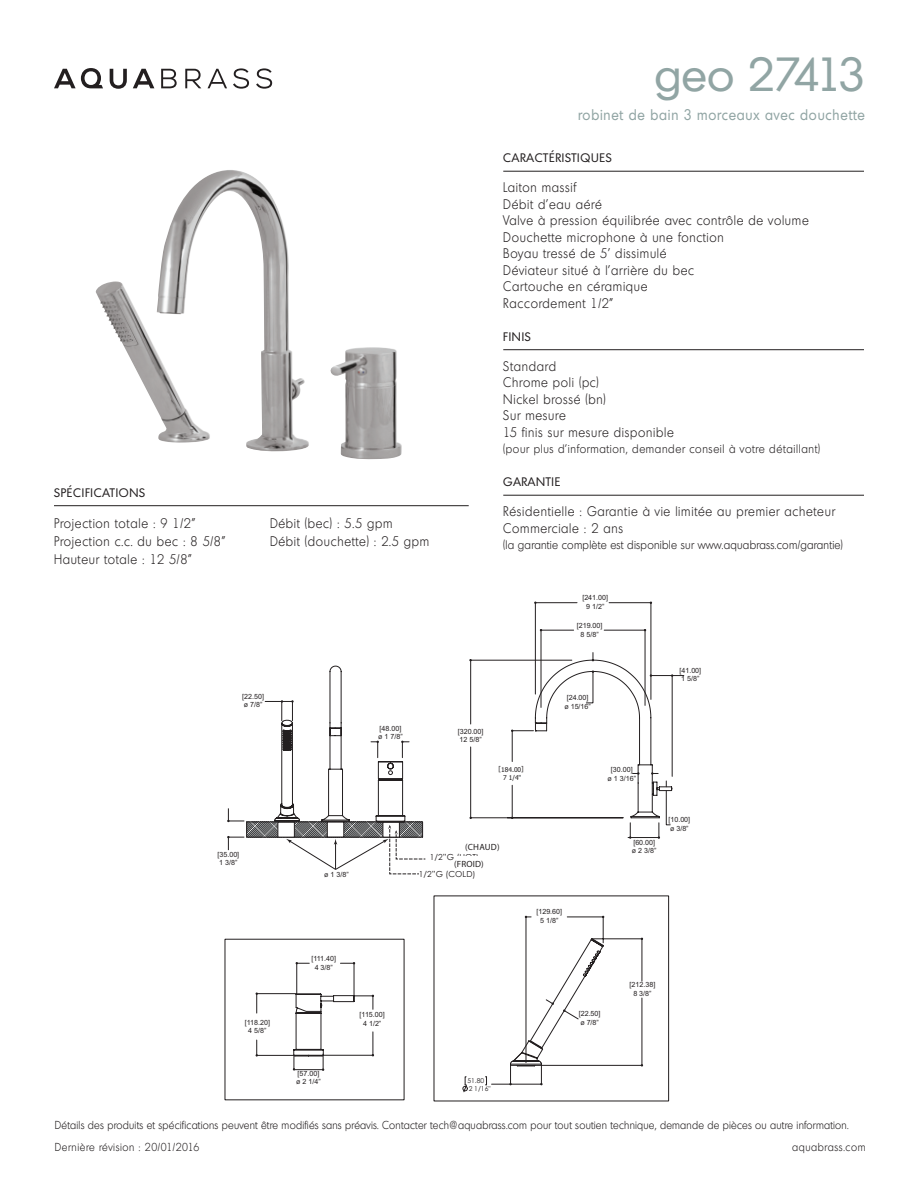
<style>
.page{position:relative;width:918px;height:1188px;background:#fff}
.page>*{position:absolute;margin:0;border:0;box-sizing:border-box;transform-origin:0 0}
.t1{font:46.5px "Montreal Serial";letter-spacing:-.045em;color:#91a5a4}
.t2{font:15px "Montreal Serial";letter-spacing:.06em;color:#91a5a4;scale:.9 1}
.designer{font:300 13.5px "Montreal Serial";letter-spacing:.06em;color:#231f20;scale:.9 1}
.designer-2{font:300 12px "Montreal Serial";letter-spacing:.025em;color:#231f20;scale:.9 1}
.designer-3{font:300 12px "Montreal Serial";letter-spacing:.06em;color:#231f20;scale:.9 1}
.designer-4{font:12px "Montreal Serial";letter-spacing:.06em;color:#231f20}
.designer-5{font:300 11.25px "Montreal Serial";letter-spacing:.025em;color:#231f20;scale:.9 1}
.designer-6{font:300 11.25px "Montreal Serial";letter-spacing:.06em;color:#231f20;scale:.9 1}
.t3{font:9px "Myriad Pro";letter-spacing:.025em;color:#231f20}
.t4{font:8.4px/16.8px "Century Gothic";color:#231f20}
.t5{font:7.2px/8.6px "Arial";color:#231f20;text-align:center}
.t6{font:6.75px "Century Gothic";color:#231f20}
.t7{font:6.6px/7.9px "Tahoma";color:#231f20;text-align:center}
.s1{color:#323436}
</style>
<div class="page">
<img style="left:95px;top:170px;width:279px;height:282px">
<hr style="left:503px;top:171px;width:361px;height:1px;background:#231f20">
<hr style="left:503px;top:349px;width:361px;height:1px;background:#231f20">
<hr style="left:503px;top:495px;width:361px;height:1px;background:#231f20">
<hr style="left:54px;top:505px;width:415px;height:1px;background:#231f20">
<svg style="left:425px;top:720px;width:179px;height:347px"></svg>
<hr style="left:642px;top:939px;width:1px;height:42px;background:#231f20">
<hr style="left:642px;top:998px;width:1px;height:67px;background:#231f20">
<hr style="left:591px;top:939px;width:51px;height:1px;background:#231f20">
<hr style="left:541px;top:1065px;width:101px;height:1px;background:#231f20">
<svg style="left:462px;top:1076px;width:6px;height:17px"></svg>
<svg style="left:224px;top:820px;width:181px;height:281px"></svg>
<hr style="left:354px;top:963px;width:1px;height:33px;background:#231f20">
<hr style="left:296px;top:963px;width:1px;height:31px;background:#231f20">
<hr style="left:257px;top:1055px;width:36px;height:1px;background:#231f20">
<hr style="left:257px;top:993px;width:40px;height:1px;background:#231f20">
<svg style="left:227px;top:808px;width:17px;height:14px"></svg>
<svg style="left:256px;top:993px;width:2px;height:20px"></svg>
<svg style="left:256px;top:1040px;width:2px;height:16px"></svg>
<svg style="left:296px;top:962px;width:13px;height:2px"></svg>
<svg style="left:340px;top:962px;width:15px;height:2px"></svg>
<svg style="left:293px;top:986px;width:81px;height:85px"></svg>
<svg style="left:485px;top:916px;width:119px;height:170px"></svg>
<svg style="left:227px;top:836px;width:17px;height:14px"></svg>
<svg style="left:265px;top:665px;width:160px;height:210px"></svg>
<hr style="left:471px;top:660px;width:101px;height:1px;background:#231f20">
<hr style="left:471px;top:818px;width:152px;height:1px;background:#231f20">
<hr style="left:470px;top:747px;width:1px;height:71px;background:#231f20">
<hr style="left:470px;top:660px;width:1px;height:64px;background:#231f20">
<hr style="left:651px;top:675px;width:33px;height:1px;background:#231f20">
<svg style="left:511px;top:653px;width:162px;height:186px"></svg>
<hr style="left:541px;top:630px;width:1px;height:77px;background:#231f20">
<hr style="left:645px;top:630px;width:1px;height:75px;background:#231f20">
<hr style="left:535px;top:603px;width:1px;height:91px;background:#231f20">
<hr style="left:651px;top:603px;width:1px;height:96px;background:#231f20">
<hr style="left:609px;top:602px;width:42px;height:1px;background:#231f20">
<hr style="left:535px;top:602px;width:42px;height:1px;background:#231f20">
<hr style="left:541px;top:630px;width:33px;height:1px;background:#231f20">
<hr style="left:604px;top:630px;width:41px;height:1px;background:#231f20">
<div style="left:465px;top:839px;width:35px;height:14px;background:#fff"></div>
<div style="left:454px;top:857px;width:30px;height:14px;background:#fff"></div>
<svg style="left:110px;top:69px;width:17px;height:20px"></svg>
<svg style="left:133px;top:69px;width:21px;height:19px"></svg>
<svg style="left:161px;top:69px;width:16px;height:19px"></svg>
<svg style="left:185px;top:69px;width:16px;height:19px"></svg>
<svg style="left:208px;top:69px;width:19px;height:19px"></svg>
<svg style="left:233px;top:68px;width:16px;height:21px"></svg>
<svg style="left:256px;top:68px;width:16px;height:21px"></svg>
<svg style="left:54px;top:68px;width:49px;height:20px"></svg>
<p class="designer-4" style="left:54px;top:485px;width:93px">SPÉCIFICATIONS</p>
<p class="designer" style="left:54px;top:515px;width:159px">Projection totale : 9 1/2”</p>
<p class="designer" style="left:270px;top:515px;width:138px">Débit (bec) : 5.5 gpm</p>
<p class="designer" style="left:54px;top:533px;width:192px">Projection c.c. du bec : 8 5/8”</p>
<p class="designer" style="left:270px;top:533px;width:178px">Débit (douchette) : 2.5 gpm</p>
<p class="designer" style="left:54px;top:551px;width:155px">Hauteur totale : 12 5/8”</p>
<p class="t5" style="left:242px;top:692px;width:23px;text-align:left">[22.50] ø 7/8”</p>
<p class="t5" style="left:378px;top:724px;width:26px;text-align:left">[48.00] ø 1 7/8”</p>
<p class="t1" style="left:654px;top:45px;width:212px">geo 27413</p>
<p class="t2" style="left:578px;top:105px;width:320px">robinet de bain 3 morceaux avec douchette</p>
<p class="designer-4" style="left:503px;top:150px;width:110px">CARACTÉRISTIQUES</p>
<p class="designer" style="left:503px;top:179px;width:82px">Laiton massif</p>
<p class="designer" style="left:503px;top:196px;width:111px">Débit d’eau aéré</p>
<p class="designer" style="left:503px;top:212px;width:341px">Valve à pression équilibrée avec contrôle de volume</p>
<p class="designer" style="left:503px;top:229px;width:247px">Douchette microphone à une fonction</p>
<p class="designer" style="left:503px;top:245px;width:183px">Boyau tressé de 5’ dissimulé</p>
<p class="designer" style="left:503px;top:262px;width:213px">Déviateur situé à l’arrière du bec</p>
<p class="designer" style="left:503px;top:278px;width:162px">Cartouche en céramique</p>
<p class="designer" style="left:503px;top:295px;width:124px">Raccordement 1/2”</p>
<p class="designer-4" style="left:503px;top:329px;width:29px">FINIS</p>
<p class="designer" style="left:503px;top:358px;width:60px">Standard</p>
<p class="designer" style="left:503px;top:374px;width:108px">Chrome poli (pc)</p>
<p class="designer" style="left:503px;top:391px;width:115px">Nickel brossé (bn)</p>
<p class="designer" style="left:503px;top:407px;width:71px">Sur mesure</p>
<p class="designer" style="left:503px;top:424px;width:191px">15 finis sur mesure disponible</p>
<p class="designer-3" style="left:503px;top:442px;width:353px">(pour plus d’information, demander conseil à votre détaillant)</p>
<p class="designer-4" style="left:503px;top:474px;width:59px">GARANTIE</p>
<p class="designer" style="left:503px;top:503px;width:370px">Résidentielle : Garantie à vie limitée au premier acheteur</p>
<p class="designer" style="left:503px;top:520px;width:135px">Commerciale : 2 ans</p>
<p class="designer-2" style="left:503px;top:538px;width:379px">(la garantie complète est disponible sur www.aquabrass.com/garantie)</p>
<p class="t5" style="left:458px;top:727px;width:27px;text-align:left">[320.00]<br>12 5/8”</p>
<p class="t7" style="left:499px;top:765px;width:27px">[184.00]<br>7 1/4<span class="s1">"</span></p>
<p class="t5" style="left:582px;top:594px;width:27px">[241.00]<br>9 1/2”</p>
<p class="t5" style="left:577px;top:622px;width:27px">[219.00]<br>8 5/8”</p>
<p class="t5" style="left:564px;top:694px;width:28px">[24.00] ø 15/16”</p>
<p class="t5" style="left:608px;top:765px;width:30px">[30.00]<br>ø 1 3/16”</p>
<p class="t5" style="left:679px;top:666px;width:23px;text-align:left">[41.00]<br>1 5/8”</p>
<p class="t5" style="left:668px;top:816px;width:23px;text-align:left">[10.00] ø 3/8”</p>
<p class="t5" style="left:217px;top:850px;width:23px;text-align:left">[35.00]<br>1 3/8”</p>
<p class="t5" style="left:324px;top:870px;width:26px">ø 1 3/8”</p>
<p class="t5" style="left:245px;top:1018px;width:27px">[118.20]<br>4 5/8”</p>
<p class="t5" style="left:311px;top:955px;width:26px">[111.40]<br>4 3/8”</p>
<p class="t5" style="left:296px;top:1069px;width:26px;text-align:left">[57.00] ø 2 1/4”</p>
<p class="t5" style="left:360px;top:1011px;width:27px">[115.00]<br>4 1/2”</p>
<p class="t3" style="left:465px;top:841px;width:36px">(CHAUD)</p>
<p class="t3" style="left:454px;top:859px;width:31px">(FROID)</p>
<p class="t4" style="left:419px;top:849px;width:62px;text-indent:11px">1/2”G (HOT)<br>1/2”G (COLD)</p>
<p class="t6" style="left:467px;top:1076px;width:18px">51.80</p>
<p class="t6" style="left:469px;top:1084px;width:23px">2 1/16"</p>
<p class="t5" style="left:536px;top:907px;width:27px">[129.60]<br>5 1/8”</p>
<p class="t5" style="left:579px;top:1009px;width:23px;text-align:left">[22.50] ø 7/8”</p>
<p class="t5" style="left:632px;top:838px;width:26px;text-align:left">[60.00] ø 2 3/8”</p>
<p class="t5" style="left:630px;top:981px;width:27px">[212.38]<br>8 3/8”</p>
<p class="designer-5" style="left:55px;top:1118px;width:884px">Détails des produits et spécifications peuvent être modifiés sans préavis. Contacter tech@aquabrass.com pour tout soutien technique, demande de pièces ou autre information.</p>
<p class="designer-6" style="left:55px;top:1140px;width:162px">Dernière révision : 20/01/2016</p>
<p class="designer-6" style="left:792px;top:1140px;width:83px">aquabrass.com</p>
</div>
